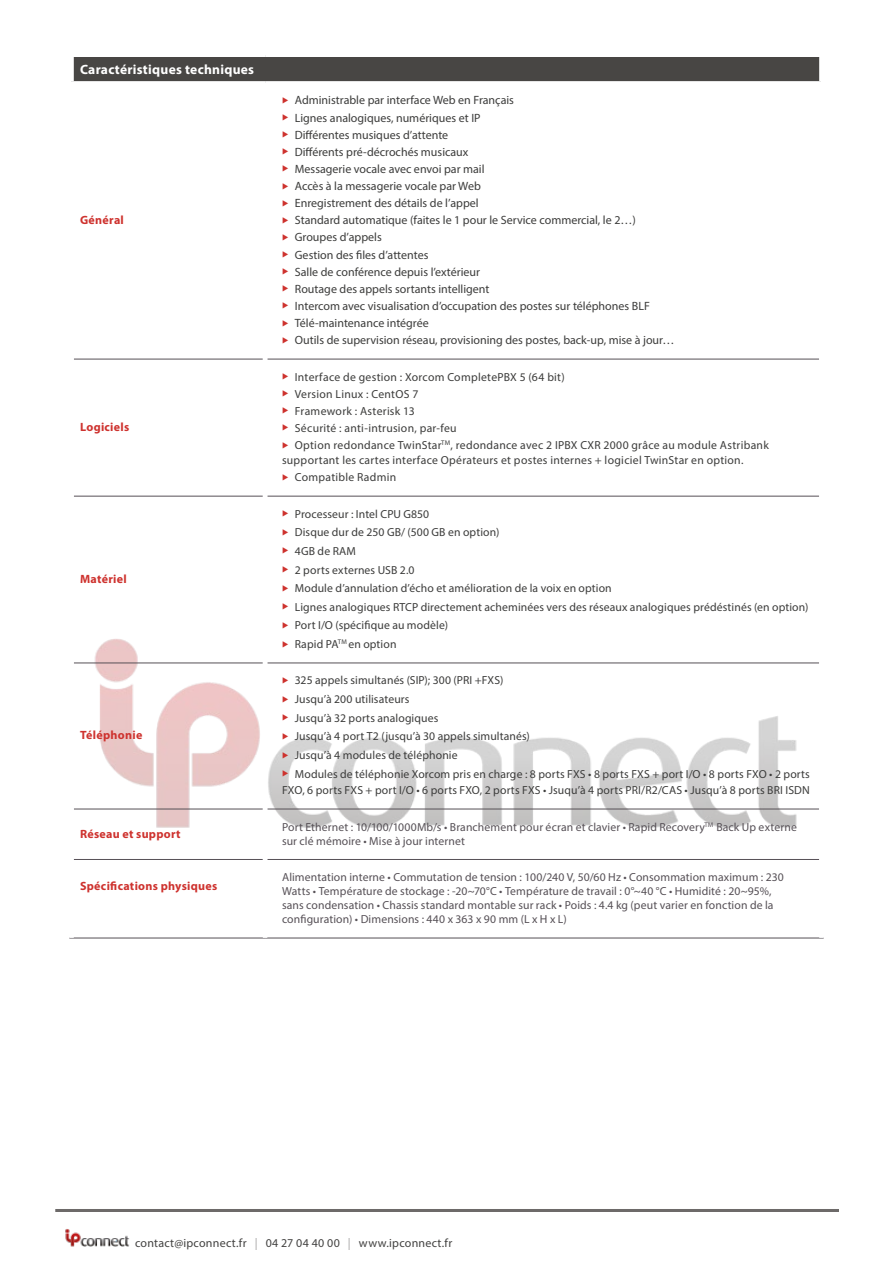
<style>
.page{position:relative;width:893px;height:1263px;background:#fff}
.page>*{position:absolute;margin:0;border:0;box-sizing:border-box;transform-origin:0 0}
.t1{font:700 13.5px "Myriad Pro";letter-spacing:.02em;color:#fff}
.t2{font:12px "Myriad Pro";color:#3c3c3b}
.t3{font:700 12px "Myriad Pro";letter-spacing:.025em;color:#ce322e}
.t4{font:12px "Myriad Pro";letter-spacing:.025em;color:#434241}
.t5{font:11.7px/15px "Myriad Pro";letter-spacing:.015em;color:#3c3c3b}
.t6{font:11.7px/14.1px "Myriad Pro";letter-spacing:.01em;color:#565056}
.s1{color:#ce322e}
.s2{color:#a6a4a4}
</style>
<div class="page">
<img style="left:65px;top:1229px;width:65px;height:18px">
<hr style="left:55px;top:1209px;width:784px;height:3px;background:#6d6a69">
<img style="left:74px;top:639px;width:745px;height:189px">
<div style="left:72px;top:56px;width:749px;height:27px;background:#484644"></div>
<hr style="left:74px;top:359px;width:189px;height:1px;background:#565056">
<hr style="left:267px;top:359px;width:552px;height:1px;background:#565056">
<hr style="left:74px;top:496px;width:189px;height:1px;background:#565056">
<hr style="left:267px;top:496px;width:552px;height:1px;background:#565056">
<hr style="left:74px;top:663px;width:189px;height:1px;background:#565056">
<hr style="left:267px;top:663px;width:552px;height:1px;background:#565056">
<hr style="left:74px;top:809px;width:189px;height:1px;background:#565056">
<hr style="left:267px;top:809px;width:552px;height:1px;background:#565056">
<hr style="left:74px;top:859px;width:189px;height:1px;background:#565056">
<hr style="left:267px;top:859px;width:552px;height:1px;background:#565056">
<hr style="left:69px;top:938px;width:196px;height:1px;background:#565056">
<hr style="left:265px;top:938px;width:559px;height:1px;background:#565056">
<hr style="left:263px;top:496px;width:4px;height:167px;background:#fff">
<hr style="left:263px;top:663px;width:4px;height:146px;background:#fff">
<hr style="left:263px;top:809px;width:4px;height:50px;background:#fff">
<hr style="left:69px;top:54px;width:196px;height:3px;background:#fff">
<hr style="left:265px;top:54px;width:559px;height:3px;background:#fff">
<hr style="left:69px;top:81px;width:196px;height:3px;background:#fff">
<hr style="left:265px;top:81px;width:559px;height:3px;background:#fff">
<div style="left:69px;top:57px;width:5px;height:24px;background:#fff"></div>
<div style="left:819px;top:57px;width:5px;height:24px;background:#fff"></div>
<p class="t1" style="left:80px;top:61px;width:176px">Caractéristiques techniques</p>
<p class="t3" style="left:80px;top:212px;width:45px">Général</p>
<p class="t3" style="left:80px;top:419px;width:51px">Logiciels</p>
<p class="t3" style="left:80px;top:571px;width:48px">Matériel</p>
<p class="t3" style="left:80px;top:727px;width:64px">Téléphonie</p>
<p class="t2" style="left:282px;top:93px;width:233px"><span class="s1">◆</span> Administrable par interface Web en Français</p>
<p class="t2" style="left:282px;top:110px;width:200px"><span class="s1">◆</span> Lignes analogiques, numériques et IP</p>
<p class="t2" style="left:282px;top:127px;width:168px"><span class="s1">◆</span> Différentes musiques d’attente</p>
<p class="t2" style="left:282px;top:144px;width:188px"><span class="s1">◆</span> Différents pré-décrochés musicaux</p>
<p class="t2" style="left:282px;top:161px;width:204px"><span class="s1">◆</span> Messagerie vocale avec envoi par mail</p>
<p class="t2" style="left:282px;top:179px;width:200px"><span class="s1">◆</span> Accès à la messagerie vocale par Web</p>
<p class="t2" style="left:282px;top:196px;width:198px"><span class="s1">◆</span> Enregistrement des détails de l’appel</p>
<p class="t2" style="left:282px;top:213px;width:355px"><span class="s1">◆</span> Standard automatique (faites le 1 pour le Service commercial, le 2…)</p>
<p class="t2" style="left:282px;top:230px;width:101px"><span class="s1">◆</span> Groupes d’appels</p>
<p class="t2" style="left:282px;top:247px;width:148px"><span class="s1">◆</span> Gestion des files d’attentes</p>
<p class="t2" style="left:282px;top:264px;width:199px"><span class="s1">◆</span> Salle de conférence depuis l’extérieur</p>
<p class="t2" style="left:282px;top:281px;width:209px"><span class="s1">◆</span> Routage des appels sortants intelligent</p>
<p class="t2" style="left:282px;top:298px;width:369px"><span class="s1">◆</span> Intercom avec visualisation d’occupation des postes sur téléphones BLF</p>
<p class="t2" style="left:282px;top:316px;width:148px"><span class="s1">◆</span> Télé-maintenance intégrée</p>
<p class="t2" style="left:282px;top:333px;width:394px"><span class="s1">◆</span> Outils de supervision réseau, provisioning des postes, back-up, mise à jour…</p>
<p class="t5" style="left:282px;top:369px;width:284px"><span class="s1">◆</span> Interface de gestion : Xorcom CompletePBX 5 (64 bit)</p>
<p class="t5" style="left:282px;top:386px;width:138px"><span class="s1">◆</span> Version Linux : CentOS 7</p>
<p class="t5" style="left:282px;top:403px;width:134px"><span class="s1">◆</span> Framework : Asterisk 13</p>
<p class="t5" style="left:282px;top:420px;width:176px"><span class="s1">◆</span> Sécurité : anti-intrusion, par-feu</p>
<p class="t5" style="left:282px;top:437px;width:488px"><span class="s1">◆</span> Option redondance TwinStar<sup>TM</sup>, redondance avec 2 IPBX CXR 2000 grâce au module Astribank supportant les cartes interface Opérateurs et postes internes + logiciel TwinStar en option.</p>
<p class="t5" style="left:282px;top:470px;width:116px"><span class="s1">◆</span> Compatible Radmin</p>
<p class="t5" style="left:282px;top:506px;width:149px"><span class="s1">◆</span> Processeur : Intel CPU G850</p>
<p class="t5" style="left:282px;top:525px;width:219px"><span class="s1">◆</span> Disque dur de 250 GB/ (500 GB en option)</p>
<p class="t5" style="left:282px;top:543px;width:75px"><span class="s1">◆</span> 4GB de RAM</p>
<p class="t5" style="left:282px;top:562px;width:134px"><span class="s1">◆</span> 2 ports externes USB 2.0</p>
<p class="t5" style="left:282px;top:581px;width:331px"><span class="s1">◆</span> Module d’annulation d’écho et amélioration de la voix en option</p>
<p class="t5" style="left:282px;top:599px;width:528px"><span class="s1">◆</span> Lignes analogiques RTCP directement acheminées vers des réseaux analogiques prédéstinés (en option)</p>
<p class="t5" style="left:282px;top:618px;width:168px"><span class="s1">◆</span> Port I/O (spécifique au modèle)</p>
<p class="t5" style="left:282px;top:636px;width:116px"><span class="s1">◆</span> Rapid PA<sup>TM</sup> en option</p>
<p class="t5" style="left:282px;top:673px;width:223px"><span class="s1">◆</span> 325 appels simultanés (SIP); 300 (PRI +FXS)</p>
<p class="t5" style="left:282px;top:691px;width:129px"><span class="s1">◆</span> Jusqu’à 200 utilisateurs</p>
<p class="t5" style="left:282px;top:710px;width:158px"><span class="s1">◆</span> Jusqu’à 32 ports analogiques</p>
<p class="t5" style="left:282px;top:729px;width:249px"><span class="s1">◆</span> Jusqu’à 4 port T2 (jusqu’à 30 appels simultanés)</p>
<p class="t5" style="left:282px;top:747px;width:177px"><span class="s1">◆</span> Jusqu’à 4 modules de téléphonie</p>
<p class="t5" style="left:282px;top:765px;width:529px;line-height:16.5px"><span class="s1">◆</span> Modules de téléphonie Xorcom pris en charge : 8 ports FXS • 8 ports FXS + port I/O • 8 ports FXO • 2 ports<br>FXO, 6 ports FXS + port I/O • 6 ports FXO, 2 ports FXS • Jsuqu’à 4 ports PRI/R2/CAS • Jusqu’à 8 ports BRI ISDN</p>
<p class="t3" style="left:80px;top:826px;width:102px">Réseau et support</p>
<p class="t6" style="left:282px;top:819px;width:516px">Port Ethernet : 10/100/1000Mb/s • Branchement pour écran et clavier • Rapid Recovery<sup>TM</sup> Back Up externe sur clé mémoire • Mise à jour internet</p>
<p class="t3" style="left:80px;top:878px;width:139px">Spécifications physiques</p>
<p class="t6" style="left:282px;top:870px;width:503px">Alimentation interne • Commutation de tension : 100/240 V, 50/60 Hz • Consommation maximum : 230<br>Watts • Température de stockage : -20~70°C • Température de travail : 0°~40 °C • Humidité : 20~95%, sans condensation • Chassis standard montable sur rack • Poids : 4.4 kg (peut varier en fonction de la configuration) • Dimensions : 440 x 363 x 90 mm (L x H x L)</p>
<p class="t4" style="left:135px;top:1236px;width:319px">contact@ipconnect.fr <span class="s2">|</span> 04 27 04 40 00 <span class="s2">|</span> www.ipconnect.fr</p>
</div>
